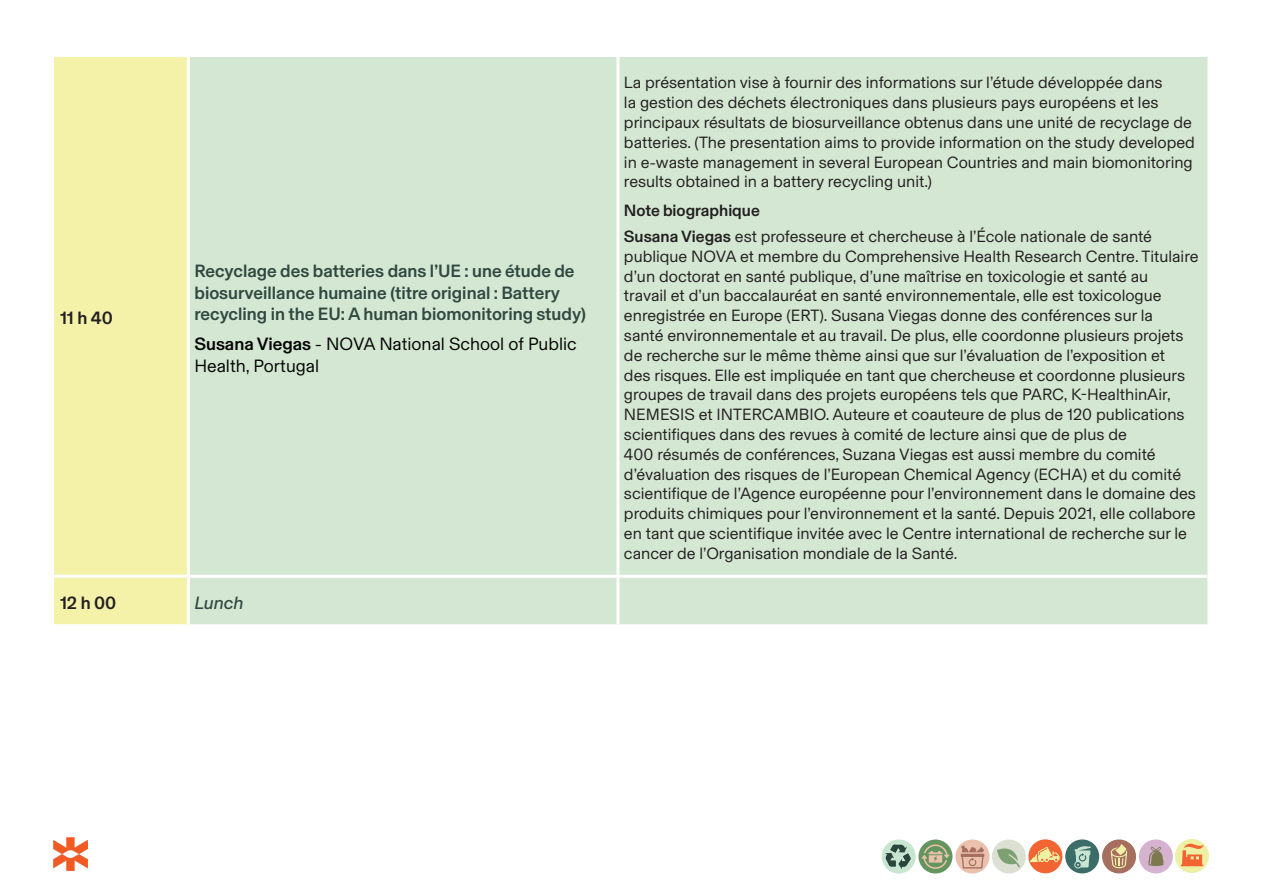
<style>
.page{position:relative;width:1263px;height:893px;background:#fff}
.page>*{position:absolute;margin:0;border:0;box-sizing:border-box;transform-origin:0 0}
.t1{font:500 18px/21.6px "Basel Grotesk";color:#314841}
.t2{font:18px/21.6px "Basel Grotesk";color:#040503}
.t3{font:500 18px "Basel Grotesk";color:#231f20}
.t4{font:italic 18px "Basel Grotesk";color:#314841}
.t5{font:16.5px/19.8px "Basel Grotesk";color:#231f20}
.t6{font:500 16.5px "Basel Grotesk";color:#231f20}
.s1{font-weight:500}
</style>
<div class="page">
<div style="left:1028px;top:839px;width:34px;height:34px;background:#f26431;border-radius:50%"></div>
<div style="left:882px;top:839px;width:34px;height:34px;background:#c7e5d0;border-radius:50%"></div>
<svg style="left:918px;top:839px;width:34px;height:34px"></svg>
<svg style="left:955px;top:839px;width:34px;height:34px"></svg>
<div style="left:992px;top:839px;width:34px;height:34px;background:#dce0d2;border-radius:50%"></div>
<div style="left:1175px;top:839px;width:34px;height:34px;background:#eef0a4;border-radius:50%"></div>
<div style="left:1065px;top:839px;width:34px;height:34px;background:#3b6c68;border-radius:50%"></div>
<div style="left:1139px;top:839px;width:34px;height:34px;background:#d5b2cf;border-radius:50%"></div>
<svg style="left:921px;top:844px;width:28px;height:25px"></svg>
<svg style="left:1102px;top:839px;width:34px;height:35px"></svg>
<svg style="left:1030px;top:847px;width:29px;height:15px"></svg>
<svg style="left:885px;top:845px;width:26px;height:24px"></svg>
<svg style="left:961px;top:845px;width:23px;height:23px"></svg>
<svg style="left:1181px;top:841px;width:23px;height:25px"></svg>
<svg style="left:1148px;top:847px;width:15px;height:19px"></svg>
<svg style="left:1074px;top:846px;width:17px;height:22px"></svg>
<svg style="left:997px;top:848px;width:23px;height:19px"></svg>
<img style="left:54px;top:837px;width:33px;height:34px">
<div style="left:54px;top:57px;width:133px;height:567px;background:#f3f2a8"></div>
<div style="left:190px;top:57px;width:1017px;height:567px;background:#d3e7d2"></div>
<hr style="left:616px;top:57px;width:3px;height:518px;background:#fff">
<hr style="left:54px;top:575px;width:134px;height:3px;background:#fff">
<hr style="left:188px;top:575px;width:430px;height:3px;background:#fff">
<hr style="left:618px;top:575px;width:589px;height:3px;background:#fff">
<hr style="left:616px;top:578px;width:3px;height:46px;background:#fff">
<p class="t3" style="left:60px;top:306px;width:54px">11 h 40</p>
<p class="t1" style="left:194px;top:259px;width:393px">Recyclage des batteries dans l’UE : une étude de biosurveillance humaine (titre original : Battery recycling in the EU: A human biomonitoring study)</p>
<p class="t2" style="left:194px;top:332px;width:384px"><span class="s1">Susana Viegas</span> - NOVA National School of Public<br>Health, Portugal</p>
<p class="t3" style="left:60px;top:591px;width:58px">12 h 00</p>
<p class="t4" style="left:194px;top:591px;width:50px">Lunch</p>
<p class="t5" style="left:624px;top:72px;width:572px">La présentation vise à fournir des informations sur l’étude développée dans<br>la gestion des déchets électroniques dans plusieurs pays européens et les principaux résultats de biosurveillance obtenus dans une unité de recyclage de batteries. (The presentation aims to provide information on the study developed in e-waste management in several European Countries and main biomonitoring results obtained in a battery recycling unit.)</p>
<p class="t6" style="left:624px;top:199px;width:137px">Note biographique</p>
<p class="t5" style="left:624px;top:226px;width:576px"><span class="s1">Susana Viegas</span> est professeure et chercheuse à l’École nationale de santé publique NOVA et membre du Comprehensive Health Research Centre. Titulaire d’un doctorat en santé publique, d’une maîtrise en toxicologie et santé au<br>travail et d’un baccalauréat en santé environnementale, elle est toxicologue enregistrée en Europe (ERT). Susana Viegas donne des conférences sur la<br>santé environnementale et au travail. De plus, elle coordonne plusieurs projets de recherche sur le même thème ainsi que sur l’évaluation de l’exposition et<br>des risques. Elle est impliquée en tant que chercheuse et coordonne plusieurs groupes de travail dans des projets européens tels que PARC, K-HealthinAir, NEMESIS et INTERCAMBIO. Auteure et coauteure de plus de 120 publications scientifiques dans des revues à comité de lecture ainsi que de plus de<br>400 résumés de conférences, Suzana Viegas est aussi membre du comité d’évaluation des risques de l’European Chemical Agency (ECHA) et du comité scientifique de l’Agence européenne pour l’environnement dans le domaine des produits chimiques pour l’environnement et la santé. Depuis 2021, elle collabore en tant que scientifique invitée avec le Centre international de recherche sur le cancer de l’Organisation mondiale de la Santé.</p>
</div>
